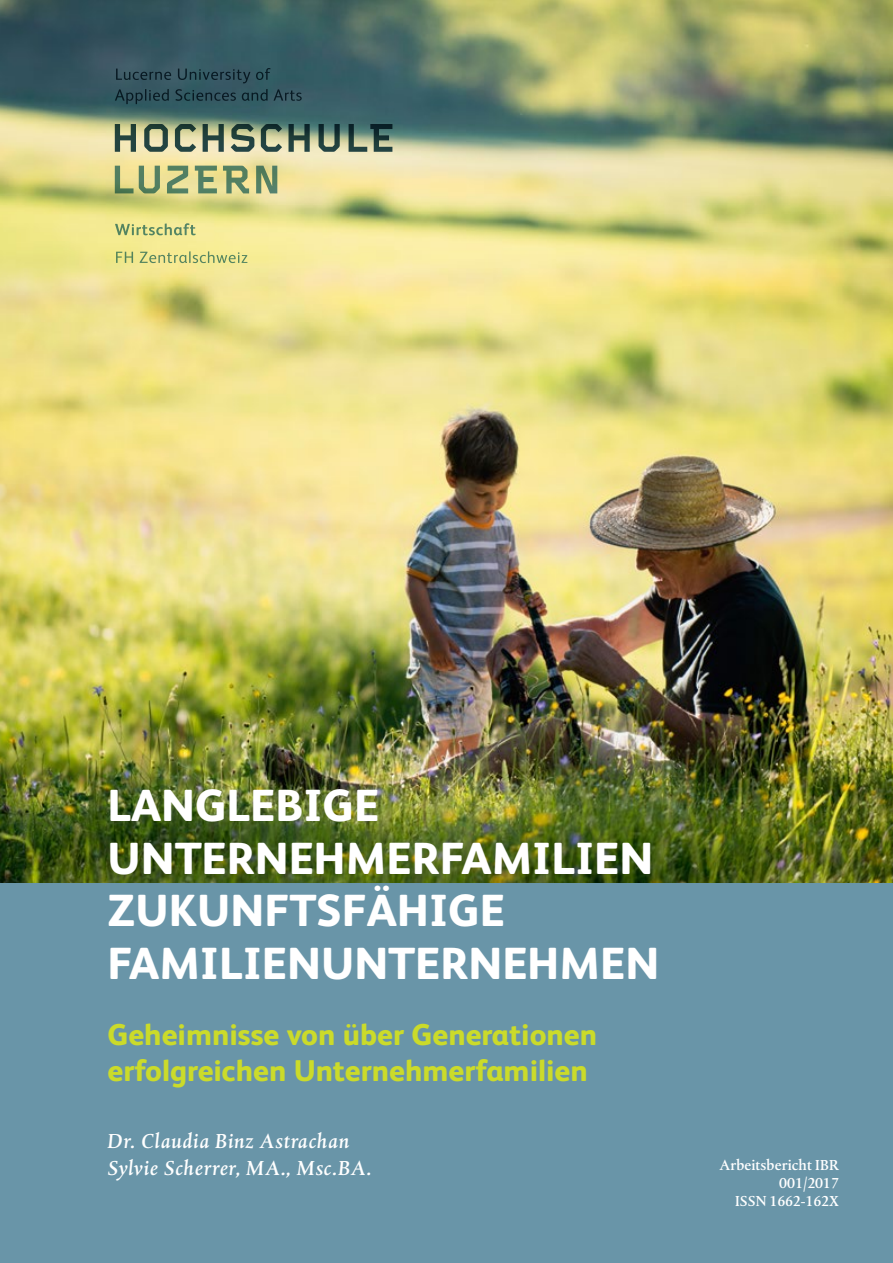
<style>
.page{position:relative;width:893px;height:1263px;background:#6995a8}
.page>*{position:absolute;margin:0;border:0;box-sizing:border-box;transform-origin:0 0}
.t1{font:800 45px/52.5px "FS Albert";color:#fff}
.t2{font:800 30px/36px "FS Albert";color:#cbdb2a}
.t3{font:italic 500 21px/27px "Albertina MT Std";letter-spacing:.04em;color:#fff}
.t4{font:500 15px/18px "Albertina MT Std";color:#fff;text-align:right}
</style>
<div class="page">
<img style="left:0;top:0;width:893px;height:882px">
<svg style="left:115px;top:166px;width:45px;height:27px"></svg>
<svg style="left:256px;top:166px;width:21px;height:27px"></svg>
<svg style="left:167px;top:166px;width:21px;height:27px"></svg>
<svg style="left:223px;top:166px;width:26px;height:27px"></svg>
<svg style="left:195px;top:166px;width:22px;height:27px"></svg>
<svg style="left:115px;top:124px;width:21px;height:28px"></svg>
<svg style="left:144px;top:124px;width:24px;height:28px"></svg>
<svg style="left:175px;top:124px;width:21px;height:28px"></svg>
<svg style="left:203px;top:124px;width:21px;height:28px"></svg>
<svg style="left:261px;top:124px;width:21px;height:28px"></svg>
<svg style="left:289px;top:124px;width:21px;height:28px"></svg>
<svg style="left:319px;top:124px;width:21px;height:28px"></svg>
<svg style="left:231px;top:124px;width:23px;height:28px"></svg>
<svg style="left:349px;top:124px;width:43px;height:28px"></svg>
<svg style="left:116px;top:68px;width:154px;height:15px;background:#2f4e58"></svg>
<svg style="left:115px;top:89px;width:187px;height:15px;background:#2b4c56"></svg>
<svg style="left:115px;top:223px;width:81px;height:12px"></svg>
<svg style="left:116px;top:251px;width:131px;height:12px;background:#ccd084"></svg>
<p class="t1" style="left:108px;top:777px;width:553px">LANGLEBIGE<br>UNTERNEHMERFAMILIEN<br>ZUKUNFTSFÄHIGE<br>FAMILIENUNTERNEHMEN</p>
<p class="t2" style="left:108px;top:1015px;width:491px">Geheimnisse von über Generationen erfolgreichen Unternehmerfamilien</p>
<p class="t3" style="left:108px;top:1127px;width:266px">Dr. Claudia Binz Astrachan<br>Sylvie Scherrer, MA., Msc.BA.</p>
<p class="t4" style="left:720px;top:1156px;width:121px">Arbeitsbericht IBR<br>001/2017<br>ISSN 1662-162X</p>
</div>
